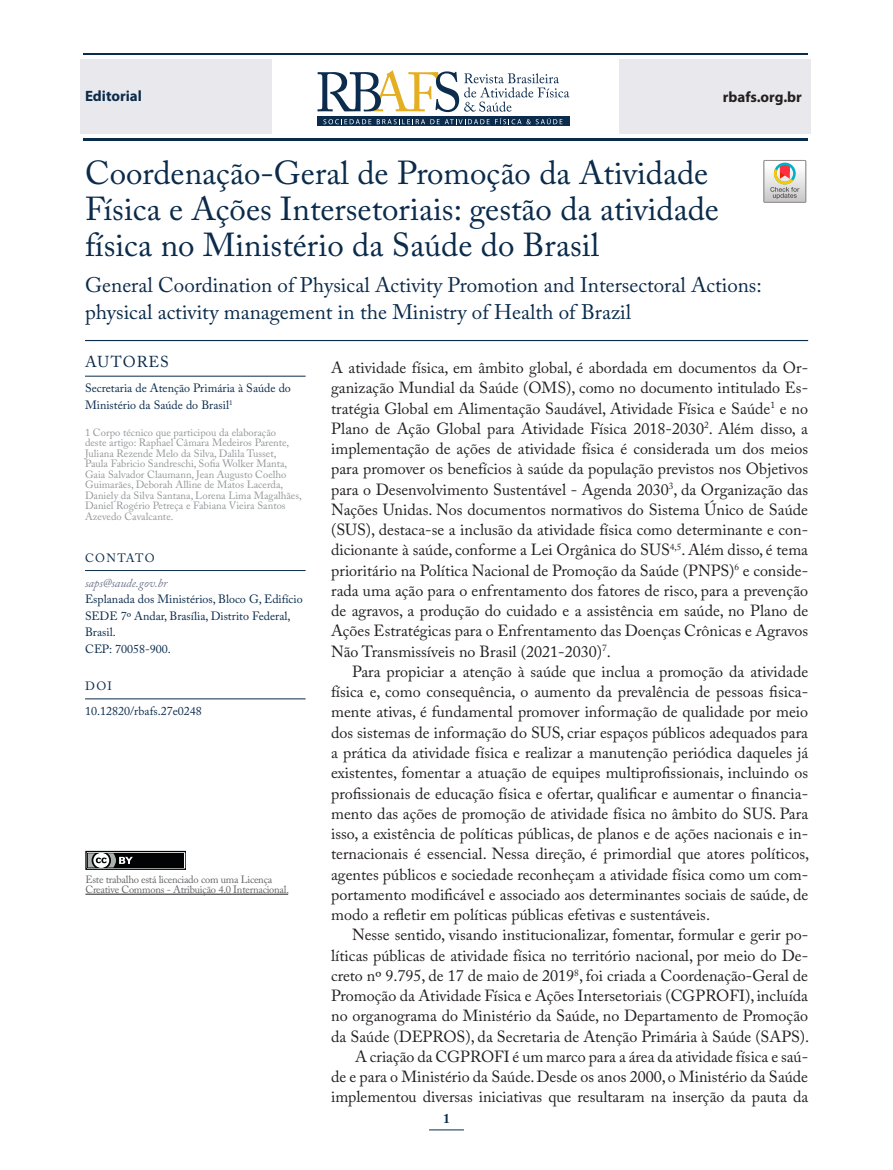
<style>
.page{position:relative;width:893px;height:1170px;background:#fff}
.page>*{position:absolute;margin:0;border:0;box-sizing:border-box;transform-origin:0 0}
.t1{font:33px/36px "Adobe Caslon Pro";color:#0b2b4b}
.t2{font:21px/27px "Adobe Caslon Pro";color:#0b2b4b}
.t3{font:16.05px/20.2px "Adobe Caslon Pro";color:#231f20;text-align:justify}
.t4{font:15.75px "Adobe Caslon Pro";letter-spacing:.055em;color:#0b2b4b}
.t5{font:700 15px "Myriad Pro";color:#231f20}
.t6{font:700 15px "Myriad Pro";color:#0b2b4b}
.t7{font:700 13.5px "Adobe Caslon Pro";color:#0b2b4b}
.t8{font:12px/16.5px "Adobe Caslon Pro";color:#0b2b4b}
.t9{font:italic 12px "Adobe Caslon Pro";color:#72768d}
.t10{font:12px "Adobe Caslon Pro";letter-spacing:.1em;color:#0b2b4b}
.t11{font:10.5px/10.5px "Adobe Caslon Pro";color:#949698}
.t12{font:10.5px/10.5px "Adobe Caslon Pro";letter-spacing:-.02em;color:#636466}
</style>
<div class="page">
<div style="left:619px;top:59px;width:192px;height:75px;background:#e9e9ed"></div>
<div style="left:80px;top:59px;width:192px;height:75px;background:#e9e9ed"></div>
<hr style="left:83px;top:53px;width:725px;height:2px;background:#0b2b4b">
<hr style="left:83px;top:138px;width:725px;height:2px;background:#0b2b4b">
<svg style="left:318px;top:117px;width:252px;height:9px"></svg>
<svg style="left:323px;top:119px;width:48px;height:5px"></svg>
<svg style="left:377px;top:118px;width:185px;height:6px"></svg>
<svg style="left:318px;top:70px;width:251px;height:42px"></svg>
<hr style="left:429px;top:1129px;width:35px;height:1px;background:#0b2b4b">
<hr style="left:85px;top:893px;width:203px;height:1px;background:#231f20">
<div style="left:86px;top:851px;width:100px;height:18px;background:#cdcdcd"></div>
<div style="left:85px;top:850px;width:101px;height:19px;border:1px solid #020304"></div>
<div style="left:88px;top:853px;width:96px;height:14px;background:#020304"></div>
<svg style="left:85px;top:850px;width:48px;height:20px"></svg>
<hr style="left:85px;top:340px;width:723px;height:1px;background:#0b2b4b">
<hr style="left:85px;top:376px;width:221px;height:1px;background:#0b2b4b">
<hr style="left:85px;top:570px;width:221px;height:1px;background:#0b2b4b">
<hr style="left:85px;top:698px;width:221px;height:1px;background:#0b2b4b">
<svg style="left:764px;top:160px;width:42px;height:42px"></svg>
<p class="t6" style="left:85px;top:88px;width:58px">Editorial</p>
<p class="t5" style="left:723px;top:88px;width:81px">rbafs.org.br</p>
<h1 class="t1" style="left:85px;top:155px;width:635px">Coordenação-Geral de Promoção da Atividade<br>Física e Ações Intersetoriais: gestão da atividade física no Ministério da Saúde do Brasil</h1>
<h2 class="t2" style="left:85px;top:271px;width:678px">General Coordination of Physical Activity Promotion and Intersectoral Actions: physical activity management in the Ministry of Health of Brazil</h2>
<p class="t4" style="left:85px;top:352px;width:85px">AUTORES</p>
<p class="t8" style="left:85px;top:380px;width:207px">Secretaria de Atenção Primária à Saúde do<br>Ministério da Saúde do Brasil<sup>1</sup></p>
<p class="t11" style="left:85px;top:427px;width:218px">1 Corpo técnico que participou da elaboração<br>deste artigo: Raphael Câmara Medeiros Parente, Juliana Rezende Melo da Silva, Dalila Tusset, Paula Fabricio Sandreschi, Sofia Wolker Manta, Gaia Salvador Claumann, Jean Augusto Coelho Guimarães, Deborah Alline de Matos Lacerda, Daniely da Silva Santana, Lorena Lima Magalhães, Daniel Rogério Petreça e Fabiana Vieira Santos Azevedo Cavalcante.</p>
<p class="t10" style="left:85px;top:550px;width:71px">CONTATO</p>
<p class="t9" style="left:85px;top:575px;width:84px">saps@saude.gov.br</p>
<p class="t8" style="left:85px;top:590px;width:219px">Esplanada dos Ministérios, Bloco G, Edifício<br>SEDE 7º Andar, Brasília, Distrito Federal,<br>Brasil.<br>CEP: 70058-900.</p>
<p class="t8" style="left:85px;top:673px;width:118px;line-height:25px">DOI<br>10.12820/rbafs.27e0248</p>
<p class="t3" style="left:331px;top:357px;width:479px">A atividade física, em âmbito global, é abordada em documentos da Or&shy;ganização Mundial da Saúde (OMS), como no documento intitulado Es&shy;tratégia Global em Alimentação Saudável, Atividade Física e Saúde<sup>1</sup> e no Plano de Ação Global para Atividade Física 2018-2030<sup>2</sup>. Além disso, a implementação de ações de atividade física é considerada um dos meios para promover os benefícios à saúde da população previstos nos Objetivos para o Desenvolvimento Sustentável - Agenda 2030<sup>3</sup>, da Organização das Nações Unidas. Nos documentos normativos do Sistema Único de Saúde (SUS), destaca-se a inclusão da atividade física como determinante e con&shy;dicionante à saúde, conforme a Lei Orgânica do SUS<sup>4,5</sup>. Além disso, é tema prioritário na Política Nacional de Promoção da Saúde (PNPS)<sup>6</sup> e conside&shy;rada uma ação para o enfrentamento dos fatores de risco, para a prevenção de agravos, a produção do cuidado e a assistência em saúde, no Plano de Ações Estratégicas para o Enfrentamento das Doenças Crônicas e Agravos Não Transmissíveis no Brasil (2021-2030)<sup>7</sup>.</p>
<p class="t3" style="left:331px;top:661px;width:480px;text-indent:21px">Para propiciar a atenção à saúde que inclua a promoção da atividade física e, como consequência, o aumento da prevalência de pessoas fisica&shy;mente ativas, é fundamental promover informação de qualidade por meio dos sistemas de informação do SUS, criar espaços públicos adequados para a prática da atividade física e realizar a manutenção periódica daqueles já existentes, fomentar a atuação de equipes multiprofissionais, incluindo os profissionais de educação física e ofertar, qualificar e aumentar o financia&shy;mento das ações de promoção de atividade física no âmbito do SUS. Para isso, a existência de políticas públicas, de planos e de ações nacionais e in&shy;ternacionais é essencial. Nessa direção, é primordial que atores políticos, agentes públicos e sociedade reconheçam a atividade física como um com&shy;portamento modificável e associado aos determinantes sociais de saúde, de modo a refletir em políticas públicas efetivas e sustentáveis.</p>
<p class="t3" style="left:331px;top:924px;width:480px;text-align:right">Nesse sentido, visando institucionalizar, fomentar, formular e gerir po&shy;líticas públicas de atividade física no território nacional, por meio do De&shy;creto nº 9.795, de 17 de maio de 2019<sup>8</sup>, foi criada a Coordenação-Geral de Promoção da Atividade Física e Ações Intersetoriais (CGPROFI), incluída no organograma do Ministério da Saúde, no Departamento de Promoção da Saúde (DEPROS), da Secretaria de Atenção Primária à Saúde (SAPS).<br>A criação da CGPROFI é um marco para a área da atividade física e saú-<br>de e para o Ministério da Saúde. Desde os anos 2000, o Ministério da Saúde implementou diversas iniciativas que resultaram na inserção da pauta da</p>
<p class="t12" style="left:85px;top:873px;width:205px">Este trabalho está licenciado com uma Licença<br>Creative Commons - Atribuição 4.0 Internacional.</p>
<p class="t7" style="left:443px;top:1110px;width:8px">1</p>
</div>
